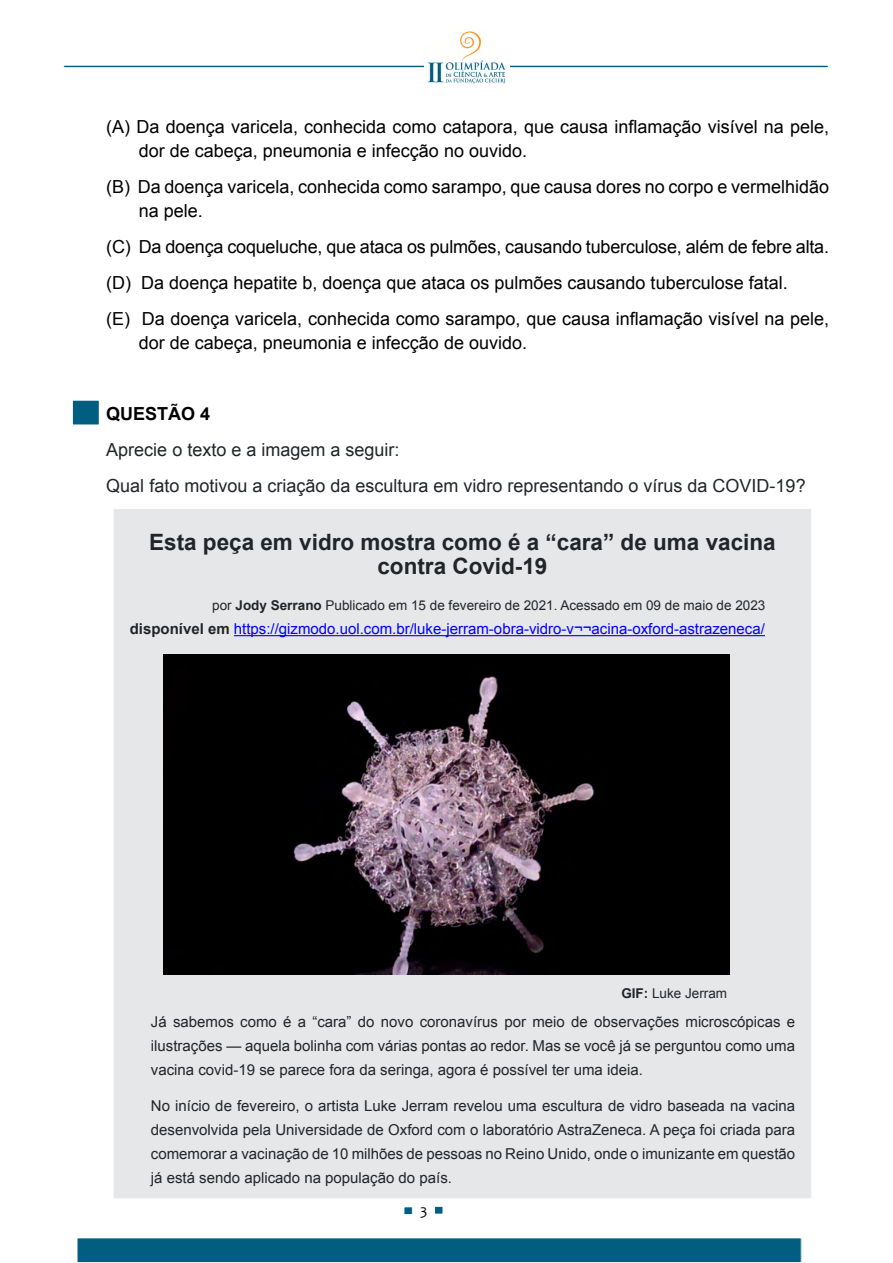
<style>
.page{position:relative;width:893px;height:1263px;background:#fff}
.page>*{position:absolute;margin:0;border:0;box-sizing:border-box;transform-origin:0 0}
.t1{font:700 22.5px/24px "Arial";color:#212529;text-align:center}
.t2{font:18px/24px "Arial";color:#000}
.t3{font:18px/36px "Arial";color:#212529}
.t4{font:700 18px "Arial";color:#000}
.t5{font:15px/24px "Arial";color:#212529;text-align:justify}
.t6{font:15px "Arial";color:#00f}
.t7{font:15px "Candara";color:#000}
.t8{font:13.5px "Arial";color:#212529}
.s1{font-weight:700}
.s2{font-weight:700;color:#212529}
</style>
<div class="page">
<div style="left:404px;top:1207px;width:8px;height:7px;background:#015e80"></div>
<div style="left:404px;top:1206px;width:9px;height:9px;border:1px solid #fff"></div>
<div style="left:77px;top:1238px;width:724px;height:24px;background:#015e80"></div>
<div style="left:77px;top:1237px;width:725px;height:26px;border:1px solid #fff"></div>
<div style="left:435px;top:1206px;width:8px;height:8px;background:#015e80"></div>
<div style="left:434px;top:1206px;width:9px;height:8px;border:1px solid #fff"></div>
<div style="left:63px;top:65px;width:766px;height:3px;border:1px solid #fff"></div>
<img style="left:425px;top:31px;width:85px;height:53px">
<div style="left:113px;top:508px;width:699px;height:691px;background:#e6e7e8;border:1px solid #fff"></div>
<div style="left:72px;top:400px;width:27px;height:25px;background:#015e80"></div>
<div style="left:72px;top:400px;width:28px;height:25px;border:1px solid #fff"></div>
<hr style="left:234px;top:635px;width:531px;height:1px;background:#00f">
<img style="left:163px;top:655px;width:567px;height:319px">
<p class="t2" style="left:139px;top:115px;width:692px;text-indent:-32px">(A) Da doença varicela, conhecida como catapora, que causa inflamação visível na pele, dor de cabeça, pneumonia e infecção no ouvido.</p>
<p class="t2" style="left:139px;top:175px;width:692px;text-indent:-32px">(B) Da doença varicela, conhecida como sarampo, que causa dores no corpo e vermelhidão na pele.</p>
<p class="t2" style="left:106px;top:229px;width:724px;line-height:36px">(C) Da doença coqueluche, que ataca os pulmões, causando tuberculose, além de febre alta. (D) Da doença hepatite b, doença que ataca os pulmões causando tuberculose fatal.<br>(E) Da doença varicela, conhecida como sarampo, que causa inflamação visível na pele,</p>
<p class="t2" style="left:139px;top:331px;width:390px">dor de cabeça, pneumonia e infecção de ouvido.</p>
<p class="t4" style="left:106px;top:401px;width:106px">QUESTÃO 4</p>
<p class="t3" style="left:106px;top:431px;width:701px">Aprecie o texto e a imagem a seguir:<br>Qual fato motivou a criação da escultura em vidro representando o vírus da COVID-19?</p>
<h1 class="t1" style="left:149px;top:531px;width:628px">Esta peça em vidro mostra como é a “cara” de uma vacina contra Covid-19</h1>
<p class="t8" style="left:212px;top:596px;width:555px">por <span class="s1">Jody Serrano</span> Publicado em 15 de fevereiro de 2021. Acessado em 09 de maio de 2023</p>
<p class="t6" style="left:130px;top:619px;width:637px"><span class="s2">disponível em</span> https://gizmodo.uol.com.br/luke-jerram-obra-vidro-v¬¬acina-oxford-astrazeneca/</p>
<p class="t8" style="left:621px;top:985px;width:107px"><span class="s1">GIF:</span> Luke Jerram</p>
<p class="t5" style="left:151px;top:1009px;width:646px">Já sabemos como é a “cara” do novo coronavírus por meio de observações microscópicas e ilustrações — aquela bolinha com várias pontas ao redor. Mas se você já se perguntou como uma vacina covid-19 se parece fora da seringa, agora é possível ter uma ideia.</p>
<p class="t5" style="left:151px;top:1093px;width:646px">No início de fevereiro, o artista Luke Jerram revelou uma escultura de vidro baseada na vacina desenvolvida pela Universidade de Oxford com o laboratório AstraZeneca. A peça foi criada para comemorar a vacinação de 10 milhões de pessoas no Reino Unido, onde o imunizante em questão já está sendo aplicado na população do país.</p>
<p class="t7" style="left:420px;top:1200px;width:9px">3</p>
</div>
